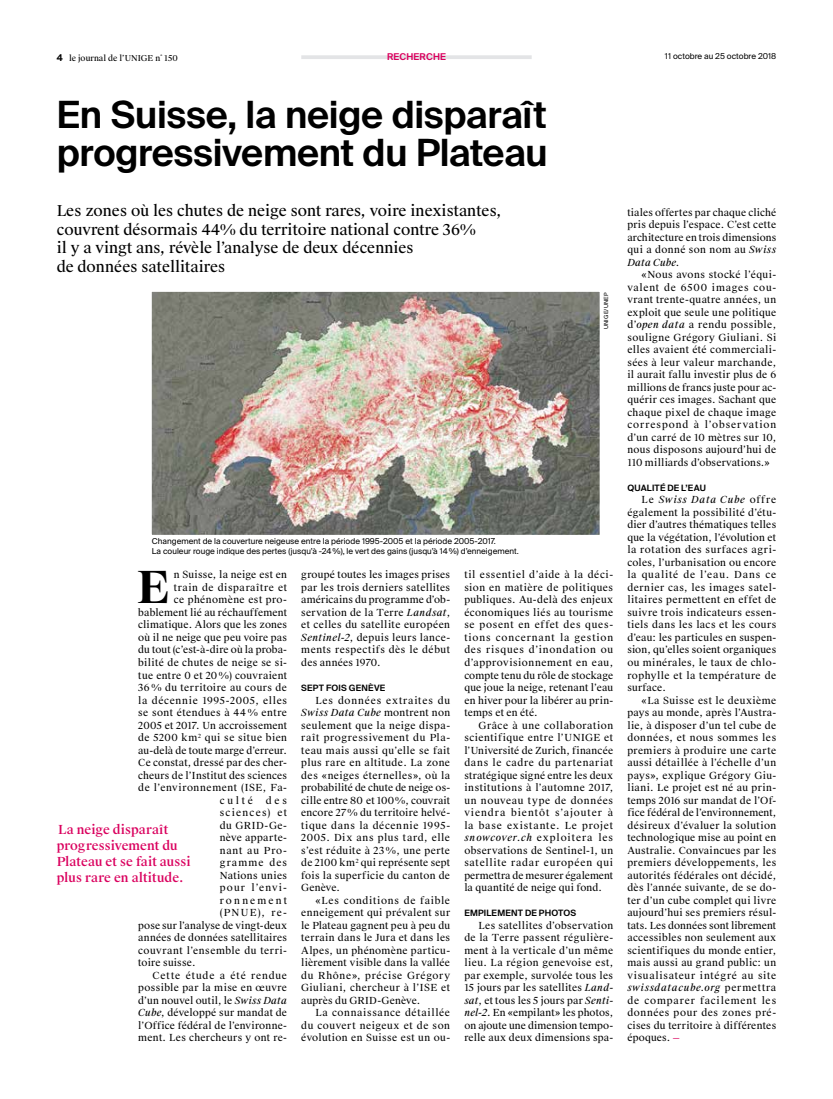
<style>
.page{position:relative;width:833px;height:1099px;background:#fff}
.page>*{position:absolute;margin:0;border:0;box-sizing:border-box;transform-origin:0 0}
.t1{font:700 44.25px "Suisse Works";color:#000}
.t2{font:600 37.5px/37.5px "Suisse Intl";letter-spacing:-.01em;color:#000}
.t3{font:15px/18.8px "Suisse Works";color:#000}
.t4{font:500 12.5px/16.2px "Suisse Works";color:#da005e}
.t5{font:9.75px/12.5px "Suisse Works";letter-spacing:.025em;color:#000;text-align:justify}
.t6{font:9.75px "Suisse Works";letter-spacing:.005em;color:#000}
.t7{font:9.75px "Suisse Works";letter-spacing:.05em;color:#000}
.t8{font:9.75px "Suisse Works";letter-spacing:.065em;color:#000}
.t9{font:9.75px "Suisse Works";letter-spacing:.045em;color:#000}
.t10{font:9.75px "Suisse Works";letter-spacing:.055em;color:#000}
.t11{font:9.75px "Suisse Works";letter-spacing:.085em;color:#000}
.t12{font:9.75px "Suisse Works";letter-spacing:.125em;color:#000}
.t13{font:9.75px "Suisse Works";letter-spacing:.115em;color:#000}
.t14{font:9.75px "Suisse Works";letter-spacing:.07em;color:#000}
.t15{font:9.75px "Suisse Works";letter-spacing:.105em;color:#000}
.t16{font:9.75px "Suisse Works";letter-spacing:.215em;color:#000}
.t17{font:600 9.38px "Suisse Intl";letter-spacing:.02em;color:#da005e}
.t18{font:600 8.75px "Suisse Intl";letter-spacing:.025em;color:#000}
.t19{font:8.12px/9.8px "Suisse Intl";color:#000}
.t20{font:8.12px "Suisse Works";color:#000}
.t21{font:5.62px "Suisse Intl";letter-spacing:.03em;color:#000}
.s1{font-family:"Suisse Intl";font-weight:600;font-size:9.38px}
.s2{font-style:italic}
.s3{color:#da005e}
</style>
<div class="page">
<hr style="left:301px;top:55px;width:230px;height:4px;background:#e3e4e6">
<img style="left:153px;top:293px;width:445px;height:240px">
<div style="left:138px;top:278px;width:475px;height:270px;border:14px solid #fff"></div>
<p class="t20" style="left:57px;top:53px;width:122px"><span class="s1">4</span> le journal de l’UNIGE n˚ 150</p>
<p class="t19" style="left:665px;top:52px;width:113px">11 octobre au 25 octobre 2018</p>
<p class="t17" style="left:387px;top:52px;width:60px">RECHERCHE</p>
<h2 class="t2" style="left:57px;top:96px;width:492px">En Suisse, la neige disparaît progressivement du Plateau</h2>
<h3 class="t3" style="left:57px;top:201px;width:446px">Les zones où les chutes de neige sont rares, voire inexistantes, couvrent désormais 44% du territoire national contre 36%<br>il y a vingt ans, révèle l’analyse de deux décennies<br>de données satellitaires</h3>
<p class="t19" style="left:152px;top:536px;width:368px">Changement de la couverture neigeuse entre la période 1995-2005 et la période 2005-2017.<br>La couleur rouge indique des pertes (jusqu’à -24%), le vert des gains (jusqu’à 14%) d’enneigement.</p>
<p class="t21" style="left:603px;top:329px;width:38px;rotate:-90deg">UNIGE/UNEP</p>
<h1 class="t1" style="left:137px;top:560px;width:35px">E</h1>
<p class="t5" style="left:174px;top:569px;width:115px">n Suisse, la neige est en</p>
<p class="t10" style="left:174px;top:581px;width:115px">train de disparaître et</p>
<p class="t5" style="left:174px;top:594px;width:115px">ce phénomène est pro-</p>
<p class="t5" style="left:138px;top:606px;width:150px">bablement lié au réchauffement</p>
<p class="t5" style="left:138px;top:619px;width:150px">climatique. Alors que les zones</p>
<p class="t5" style="left:138px;top:631px;width:150px">où il ne neige que peu voire pas</p>
<p class="t6" style="left:138px;top:644px;width:150px">du tout (c’est-à-dire où la proba-</p>
<p class="t5" style="left:138px;top:656px;width:150px">bilité de chutes de neige se si-</p>
<p class="t5" style="left:138px;top:669px;width:150px">tue entre 0 et 20%) couvraient</p>
<p class="t5" style="left:138px;top:681px;width:150px">36 % du territoire au cours de</p>
<p class="t8" style="left:138px;top:694px;width:150px">la décennie 1995-2005, elles</p>
<p class="t5" style="left:138px;top:706px;width:150px">se sont étendues à 44 % entre</p>
<p class="t5" style="left:138px;top:719px;width:150px">2005 et 2017. Un accroissement</p>
<p class="t9" style="left:138px;top:731px;width:150px">de 5200 km<sup>2</sup> qui se situe bien</p>
<p class="t6" style="left:138px;top:744px;width:150px">au-delà de toute marge d’erreur.</p>
<p class="t5" style="left:138px;top:756px;width:150px">Ce constat, dressé par des cher-</p>
<p class="t5" style="left:138px;top:769px;width:150px">cheurs de l’Institut des sciences</p>
<p class="t7" style="left:138px;top:781px;width:150px">de l’environnement (ISE, Fa-</p>
<p class="t5" style="left:220px;top:794px;width:35px">culté</p>
<p class="t5" style="left:266px;top:794px;width:23px">des</p>
<p class="t12" style="left:220px;top:806px;width:69px">sciences) et</p>
<p class="t5" style="left:220px;top:819px;width:69px">du GRID-Ge-</p>
<p class="t5" style="left:220px;top:831px;width:69px">nève apparte-</p>
<p class="t14" style="left:220px;top:844px;width:69px">nant au Pro-</p>
<p class="t15" style="left:220px;top:856px;width:69px">gramme des</p>
<p class="t5" style="left:220px;top:869px;width:69px">Nations unies</p>
<p class="t13" style="left:220px;top:881px;width:69px">pour l’envi-</p>
<p class="t16" style="left:220px;top:894px;width:69px">ronnement</p>
<p class="t5" style="left:220px;top:906px;width:69px">(PNUE), re-</p>
<p class="t6" style="left:138px;top:919px;width:150px">pose sur l’analyse de vingt-deux</p>
<p class="t5" style="left:138px;top:931px;width:150px">années de données satellitaires</p>
<p class="t7" style="left:138px;top:944px;width:150px">couvrant l’ensemble du terri-</p>
<p class="t5" style="left:138px;top:956px;width:59px">toire suisse.</p>
<p class="t11" style="left:152px;top:969px;width:136px">Cette étude a été rendue</p>
<p class="t5" style="left:138px;top:981px;width:150px">possible par la mise en œuvre</p>
<p class="t5" style="left:138px;top:994px;width:150px">d’un nouvel outil, le <span class="s2">Swiss Data</span></p>
<p class="t5" style="left:138px;top:1006px;width:150px"><span class="s2">Cube</span>, développé sur mandat de</p>
<p class="t5" style="left:138px;top:1019px;width:150px">l’Office fédéral de l’environne-</p>
<p class="t5" style="left:138px;top:1031px;width:150px">ment. Les chercheurs y ont re-</p>
<p class="t4" style="left:57px;top:821px;width:136px">La neige disparaît progressivement du<br>Plateau et se fait aussi plus rare en altitude.</p>
<p class="t5" style="left:301px;top:569px;width:150px">groupé toutes les images prises par les trois derniers satellites américains du programme d’ob&shy;servation de la Terre <span class="s2">Landsat</span>, et celles du satellite européen <span class="s2">Sentinel-2</span>, depuis leurs lance&shy;ments respectifs dès le début des années 1970.</p>
<p class="t18" style="left:301px;top:682px;width:85px">SEPT FOIS GENÈVE</p>
<p class="t5" style="left:301px;top:694px;width:150px;text-indent:14px">Les données extraites du <span class="s2">Swiss Data Cube</span> montrent non seulement que la neige dispa&shy;raît progressivement du Pla&shy;teau mais aussi qu’elle se fait plus rare en altitude. La zone des «neiges éternelles», où la probabilité de chute de neige os&shy;cille entre 80 et 100%, couvrait encore 27% du territoire helvé&shy;tique dans la décennie 1995- 2005. Dix ans plus tard, elle s’est réduite à 23%, une perte de 2100 km<sup>2</sup> qui représente sept fois la superficie du canton de Genève.</p>
<p class="t5" style="left:301px;top:894px;width:150px;text-indent:14px">«Les conditions de faible enneigement qui prévalent sur le Plateau gagnent peu à peu du terrain dans le Jura et dans les Alpes, un phénomène particu&shy;lièrement visible dans la vallée du Rhône», précise Grégory Giuliani, chercheur à l’ISE et auprès du GRID-Genève.</p>
<p class="t5" style="left:301px;top:1006px;width:150px;text-indent:14px">La connaissance détaillée du couvert neigeux et de son évolution en Suisse est un ou-</p>
<p class="t5" style="left:464px;top:569px;width:150px">til essentiel d’aide à la déci&shy;sion en matière de politiques publiques. Au-delà des enjeux économiques liés au tourisme se posent en effet des ques&shy;tions concernant la gestion des risques d’inondation ou d’approvisionnement en eau, compte tenu du rôle de stockage que joue la neige, retenant l’eau en hiver pour la libérer au prin&shy;temps et en été.</p>
<p class="t5" style="left:464px;top:719px;width:150px;text-indent:14px">Grâce à une collaboration scientifique entre l’UNIGE et l’Université de Zurich, financée dans le cadre du partenariat stratégique signé entre les deux institutions à l’automne 2017, un nouveau type de données viendra bientôt s’ajouter à la base existante. Le projet <span class="s2">snowcover.ch</span> exploitera les observations de Sentinel-1, un satellite radar européen qui permettra de mesurer également la quantité de neige qui fond.</p>
<p class="t18" style="left:464px;top:907px;width:113px">EMPILEMENT DE PHOTOS</p>
<p class="t5" style="left:464px;top:919px;width:150px;text-indent:14px">Les satellites d’observation de la Terre passent régulière&shy;ment à la verticale d’un même lieu. La région genevoise est, par exemple, survolée tous les 15 jours par les satellites <span class="s2">Land&shy;sat</span>, et tous les 5 jours par <span class="s2">Senti&shy;nel-2</span>. En «empilant» les photos, on ajoute une dimension tempo&shy;relle aux deux dimensions spa-</p>
<p class="t5" style="left:627px;top:206px;width:150px">tiales offertes par chaque cliché pris depuis l’espace. C’est cette architecture en trois dimensions qui a donné son nom au <span class="s2">Swiss Data Cube</span>.</p>
<p class="t5" style="left:627px;top:269px;width:150px;text-indent:14px">«Nous avons stocké l’équi&shy;valent de 6500 images cou&shy;vrant trente-quatre années, un exploit que seule une politique d’<span class="s2">open data</span> a rendu possible, souligne Grégory Giuliani. Si elles avaient été commerciali&shy;sées à leur valeur marchande, il aurait fallu investir plus de 6 millions de francs juste pour ac&shy;quérir ces images. Sachant que chaque pixel de chaque image correspond à l’observation d’un carré de 10 mètres sur 10, nous disposons aujourd’hui de 110 milliards d’observations.»</p>
<p class="t18" style="left:627px;top:482px;width:80px">QUALITÉ DE L’EAU</p>
<p class="t5" style="left:627px;top:494px;width:150px;text-indent:14px">Le <span class="s2">Swiss Data Cube</span> offre également la possibilité d’étu&shy;dier d’autres thématiques telles que la végétation, l’évolution et la rotation des surfaces agri&shy;coles, l’urbanisation ou encore la qualité de l’eau. Dans ce dernier cas, les images satel&shy;litaires permettent en effet de suivre trois indicateurs essen&shy;tiels dans les lacs et les cours d’eau: les particules en suspen&shy;sion, qu’elles soient organiques ou minérales, le taux de chlo&shy;rophylle et la température de surface.</p>
<p class="t5" style="left:627px;top:694px;width:150px;text-indent:14px">«La Suisse est le deuxième pays au monde, après l’Austra&shy;lie, à disposer d’un tel cube de données, et nous sommes les premiers à produire une carte aussi détaillée à l’échelle d’un pays», explique Grégory Giu&shy;liani. Le projet est né au prin&shy;temps 2016 sur mandat de l’Of&shy;fice fédéral de l’environnement, désireux d’évaluer la solution technologique mise au point en Australie. Convaincues par les premiers développements, les autorités fédérales ont décidé, dès l’année suivante, de se do&shy;ter d’un cube complet qui livre aujourd’hui ses premiers résul&shy;tats. Les données sont librement accessibles non seulement aux scientifiques du monde entier, mais aussi au grand public: un visualisateur intégré au site <span class="s2">swissdatacube.org</span> permettra de comparer facilement les données pour des zones pré&shy;cises du territoire à différentes époques. <span class="s3">—</span></p>
</div>
